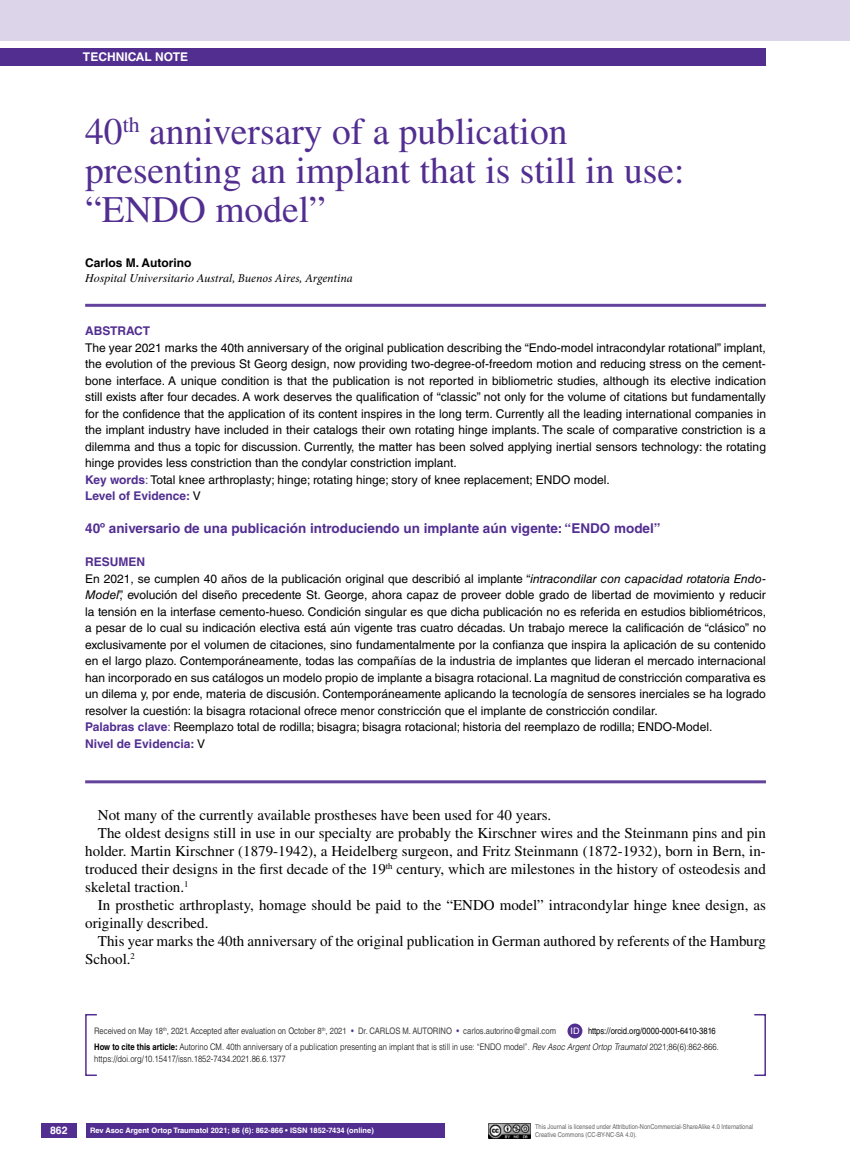
<style>
.page{position:relative;width:851px;height:1170px;background:#fff}
.page>*{position:absolute;margin:0;border:0;box-sizing:border-box;transform-origin:0 0}
.t1{font:37.5px/39px "Times LT Std";color:#522e91}
.t2{font:15px "Times LT Std";color:#000}
.t3{font:700 13.5px "Helvetica LT Std";color:#522e91}
.t4{font:12px/16.5px "Helvetica LT Std";color:#000}
.t5{font:italic 12px "Times LT Std";color:#000}
.t6{font:700 12px "Helvetica LT Std";color:#000}
.t7{font:700 12px "Helvetica LT Std";color:#fff}
.t8{font:700 12px "Helvetica LT Std";color:#522e91}
.t9{font:700 10.5px "Helvetica LT Std";color:#fff}
.t10{font:300 9px/16.2px "Helvetica LT Std";color:#000;scale:.85 1}
.t11{font:9px "Helvetica LT Std";color:#414042;scale:.85 1}
.t12{font:9px "Helvetica LT Std";color:#fff}
.t13{font:700 7.5px "Helvetica LT Std";color:#fff}
.t14{font:6.75px/7.5px "Helvetica LT Std";color:#636466;scale:.85 1}
.s1{font-family:"Minion Pro"}
.s2{font-weight:700;color:#522e91}
.s3{color:#522e91}
.s4{font-style:italic}
.s5{font-weight:400}
.s6{font-weight:700}
</style>
<div class="page">
<div style="left:41px;top:1123px;width:36px;height:14px;background:#522e91"></div>
<div style="left:0;top:49px;width:765px;height:17px;background:#522e91"></div>
<hr style="left:85px;top:304px;width:680px;height:3px;background:#63439c">
<hr style="left:85px;top:780px;width:680px;height:3px;background:#63439c">
<div style="left:0;top:0;width:849px;height:40px;background:#dcd5e9"></div>
<div style="left:85px;top:1013px;width:13px;height:62px;border:2px solid #522e91"></div>
<div style="left:567px;top:1023px;width:15px;height:15px;background:#522e91;border-radius:50%"></div>
<img style="left:488px;top:1123px;width:42px;height:14px">
<div style="left:86px;top:1123px;width:358px;height:14px;background:#522e91"></div>
<p class="t7" style="left:83px;top:50px;width:107px">TECHNICAL NOTE</p>
<h1 class="t1" style="left:85px;top:112px;width:600px">40<sup>th</sup> anniversary of a publication presenting an implant that is still in use: “ENDO model”</h1>
<p class="t6" style="left:85px;top:256px;width:108px">Carlos M. Autorino</p>
<p class="t5" style="left:85px;top:271px;width:269px">Hospital Universitario Austral<span class="s1">, Buenos Aires, Argentina</span></p>
<p class="t8" style="left:85px;top:323px;width:67px">ABSTRACT</p>
<p class="t4" style="left:85px;top:339px;width:682px">The year 2021 marks the 40th anniversary of the original publication describing the “Endo-model intracondylar rotational” implant, the evolution of the previous St Georg design, now providing two-degree-of-freedom motion and reducing stress on the cement&shy;bone interface. A unique condition is that the publication is not reported in bibliometric studies, although its elective indication still exists after four decades. A work deserves the qualification of “classic” not only for the volume of citations but fundamentally for the confidence that the application of its content inspires in the long term. Currently all the leading international companies in the implant industry have included in their catalogs their own rotating hinge implants. The scale of comparative constriction is a dilemma and thus a topic for discussion. Currently, the matter has been solved applying inertial sensors technology: the rotating hinge provides less constriction than the condylar constriction implant.<br><span class="s2">Key words</span><span class="s3">:</span> Total knee arthroplasty; hinge; rotating hinge; story of knee replacement; ENDO model.<br><span class="s2">Level of Evidence:</span> V</p>
<p class="t3" style="left:85px;top:520px;width:577px">40º aniversario de una publicación introduciendo un implante aún vigente: “ENDO model”</p>
<p class="t4" style="left:85px;top:554px;width:682px"><span class="s2">RESUMEN<br></span>En 2021, se cumplen 40 años de la publicación original que describió al implante “<span class="s4">intracondilar con capacidad rotatoria Endo-Model</span>”, evolución del diseño precedente St. George, ahora capaz de proveer doble grado de libertad de movimiento y reducir la tensión en la interfase cemento-hueso. Condición singular es que dicha publicación no es referida en estudios bibliométricos, a pesar de lo cual su indicación electiva está aún vigente tras cuatro décadas. Un trabajo merece la calificación de “clásico” no exclusivamente por el volumen de citaciones, sino fundamentalmente por la confianza que inspira la aplicación de su contenido en el largo plazo. Contemporáneamente, todas las compañías de la industria de implantes que lideran el mercado internacional han incorporado en sus catálogos un modelo propio de implante a bisagra rotacional. La magnitud de constricción comparativa es un dilema y, por ende, materia de discusión. Contemporáneamente aplicando la tecnología de sensores inerciales se ha logrado resolver la cuestión: la bisagra rotacional ofrece menor constricción que el implante de constricción condilar.<br><span class="s2">Palabras clave</span><span class="s3">:</span> Reemplazo total de rodilla; bisagra; bisagra rotacional; historia del reemplazo de rodilla; ENDO-Model.<br><span class="s2">Nivel de Evidencia:</span> V</p>
<p class="t2" style="left:98px;top:806px;width:455px">Not many of the currently available prostheses have been used for 40 years.</p>
<p class="t2" style="left:98px;top:824px;width:669px">The oldest designs still in use in our specialty are probably the Kirschner wires and the Steinmann pins and pin</p>
<p class="t2" style="left:85px;top:842px;width:682px">holder. Martin Kirschner (1879-1942), a Heidelberg surgeon, and Fritz Steinmann (1872-1932), born in Bern, in-</p>
<p class="t2" style="left:85px;top:860px;width:682px">troduced their designs in the first decade of the 19<sup>th</sup> century, which are milestones in the history of osteodesis and</p>
<p class="t2" style="left:85px;top:878px;width:105px">skeletal traction.<sup>1</sup></p>
<p class="t2" style="left:98px;top:896px;width:669px">In prosthetic arthroplasty, homage should be paid to the “ENDO model” intracondylar hinge knee design, as</p>
<p class="t2" style="left:85px;top:914px;width:125px">originally described.</p>
<p class="t2" style="left:98px;top:932px;width:669px">This year marks the 40th anniversary of the original publication in German authored by referents of the Hamburg</p>
<p class="t2" style="left:85px;top:950px;width:51px">School.<sup>2</sup></p>
<p class="t11" style="left:94px;top:1025px;width:544px">Received on May 18<sup>th</sup>, 2021. Accepted after evaluation on October 8<sup>th</sup>, 2021 <span class="s3">•</span> Dr. CARLOS M. AUTORINO <span class="s3">•</span> carlos.autorino@gmail.com</p>
<p class="t10" style="left:94px;top:1022px;width:736px;text-indent:493px"><span class="s5">https://orcid.org/0000-0001-6410-3816<br></span><span class="s6">How to cite this article:</span> Autorino CM. 40th anniversary of a publication presenting an implant that is still in use: “ENDO model”. <span class="s4">Rev Asoc Argent Ortop Traumatol</span> 2021;86(6):862-866.</p>
<p class="t10" style="left:94px;top:1050px;width:227px">https://doi.org/10.15417/issn.1852-7434.2021.86.6.1377</p>
<p class="t12" style="left:570px;top:1025px;width:10px">ID</p>
<p class="t9" style="left:50px;top:1124px;width:19px">862</p>
<p class="t13" style="left:90px;top:1125px;width:285px">Rev Asoc Argent Ortop Traumatol 2021; 86 (6): 862-866 • ISSN 1852-7434 (online)</p>
<p class="t14" style="left:535px;top:1123px;width:258px">This Journal is licensed under Attribution-NonCommercial-ShareAlike 4.0 International<br>Creative Commons (CC-BY-NC-SA 4.0).</p>
</div>
